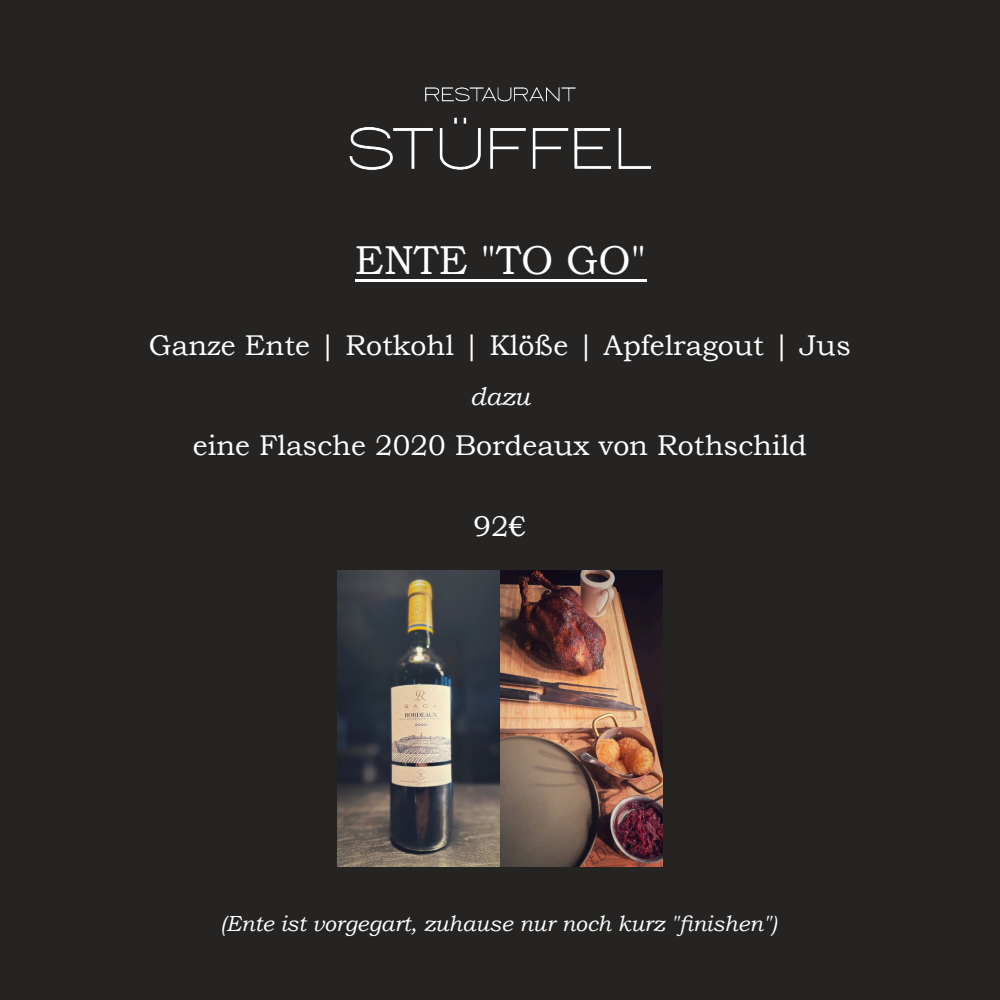
<style>
.page{position:relative;width:1000px;height:1000px;background:#262423}
.page>*{position:absolute;margin:0;border:0;box-sizing:border-box;transform-origin:0 0}
.t1{font:40.4px "Bookman Old Style";color:#fff}
.t2{font:28.6px "Bookman Old Style";color:#fff}
.t3{font:italic 25.2px "Bookman Old Style";color:#fff}
.t4{font:italic 21.8px "Bookman Old Style";color:#fff}
</style>
<div class="page">
<img style="left:349px;top:87px;width:303px;height:83px">
<img style="left:338px;top:571px;width:134px;height:295px">
<img style="left:472px;top:571px;width:190px;height:295px">
<hr style="left:355px;top:279px;width:291px;height:3px;background:#fff">
<h1 class="t1" style="left:355px;top:245px;width:293px">ENTE "TO GO"</h1>
<p class="t2" style="left:149px;top:334px;width:703px">Ganze Ente | Rotkohl | Klöße | Apfelragout | Jus</p>
<p class="t3" style="left:470px;top:387px;width:62px">dazu</p>
<p class="t2" style="left:193px;top:435px;width:616px">eine Flasche 2020 Bordeaux von Rothschild</p>
<p class="t2" style="left:473px;top:515px;width:55px">92€</p>
<p class="t4" style="left:220px;top:915px;width:558px">(Ente ist vorgegart, zuhause nur noch kurz "finishen")</p>
</div>
